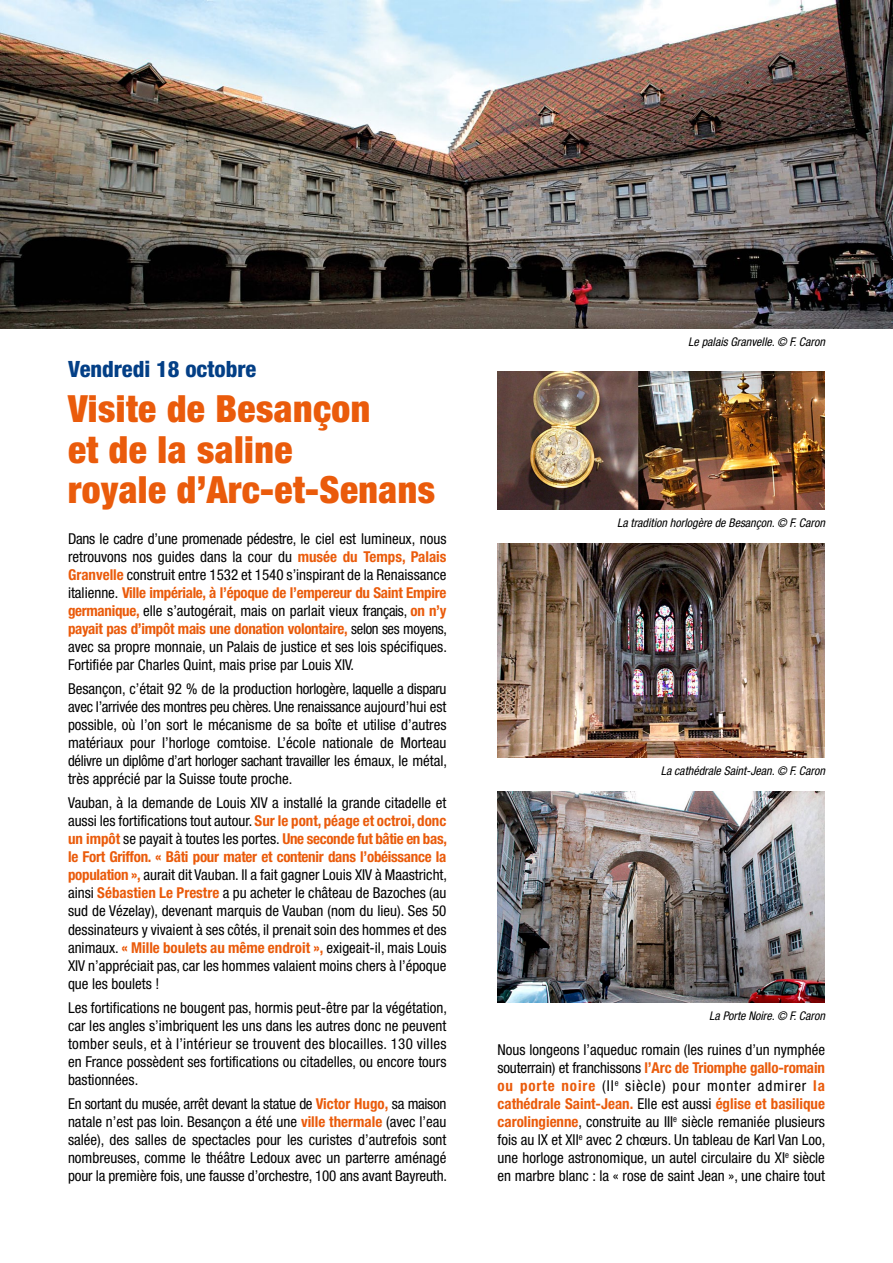
<style>
.page{position:relative;width:893px;height:1263px;background:#fff}
.page>*{position:absolute;margin:0;border:0;box-sizing:border-box;transform-origin:0 0}
.t1{font:900 condensed 37.5px/40.5px "Helvetica Neue LT";letter-spacing:.01em;color:#ea5b0b}
.t2{font:800 condensed 22.5px "Helvetica Neue LT";color:#033f86}
.t3{font:condensed 15px/18px "Helvetica Neue LT";color:#000;text-align:justify}
.t4{font:italic condensed 12px "Helvetica Neue LT";color:#000}
.s1{font-weight:700;color:#ea5b0b}
</style>
<div class="page">
<img style="left:0;top:0;width:893px;height:328px">
<img style="left:497px;top:371px;width:328px;height:138px">
<img style="left:497px;top:543px;width:328px;height:214px">
<img style="left:497px;top:791px;width:328px;height:211px">
<h2 class="t2" style="left:68px;top:355px;width:190px">Vendredi 18 octobre</h2>
<h1 class="t1" style="left:68px;top:388px;width:369px">Visite de Besançon<br>et de la saline<br>royale d’Arc-et-Senans</h1>
<p class="t3" style="left:68px;top:529px;width:380px">Dans le cadre d’une promenade pédestre, le ciel est lumineux, nous retrouvons nos guides dans la cour du <span class="s1">musée du Temps, Palais Granvelle</span> construit entre 1532 et 1540 s’inspirant de la Renaissance italienne. <span class="s1">Ville impériale, à l’époque de l’empereur du Saint Empire germanique,</span> elle s’autogérait, mais on parlait vieux français, <span class="s1">on n’y payait pas d’impôt mais une donation volontaire,</span> selon ses moyens, avec sa propre monnaie, un Palais de justice et ses lois spécifiques.<br>Fortifiée par Charles Quint, mais prise par Louis XIV.</p>
<p class="t3" style="left:68px;top:680px;width:380px">Besançon, c’était 92 % de la production horlogère, laquelle a disparu avec l’arrivée des montres peu chères. Une renaissance aujourd’hui est possible, où l’on sort le mécanisme de sa boîte et utilise d’autres matériaux pour l’horloge comtoise. L’école nationale de Morteau délivre un diplôme d’art horloger sachant travailler les émaux, le métal, très apprécié par la Suisse toute proche.</p>
<p class="t3" style="left:68px;top:794px;width:381px">Vauban, à la demande de Louis XIV a installé la grande citadelle et aussi les fortifications tout autour. <span class="s1">Sur le pont, péage et octroi, donc un impôt</span> se payait à toutes les portes. <span class="s1">Une seconde fut bâtie en bas, le Fort Griffon. « Bâti pour mater et contenir dans l’obéissance la population »,</span> aurait dit Vauban. Il a fait gagner Louis XIV à Maastricht, ainsi <span class="s1">Sébastien Le Prestre</span> a pu acheter le château de Bazoches (au sud de Vézelay), devenant marquis de Vauban (nom du lieu). Ses 50 dessinateurs y vivaient à ses côtés, il prenait soin des hommes et des animaux. <span class="s1">« Mille boulets au même endroit »,</span> exigeait-il, mais Louis XIV n’appréciait pas, car les hommes valaient moins chers à l’époque que les boulets !</p>
<p class="t3" style="left:68px;top:998px;width:380px">Les fortifications ne bougent pas, hormis peut-être par la végétation, car les angles s’imbriquent les uns dans les autres donc ne peuvent tomber seuls, et à l’intérieur se trouvent des blocailles. 130 villes en France possèdent ses fortifications ou citadelles, ou encore tours bastionnées.</p>
<p class="t3" style="left:68px;top:1095px;width:381px">En sortant du musée, arrêt devant la statue de <span class="s1">Victor Hugo,</span> sa maison natale n’est pas loin. Besançon a été une <span class="s1">ville thermale</span> (avec l’eau salée), des salles de spectacles pour les curistes d’autrefois sont nombreuses, comme le théâtre Ledoux avec un parterre aménagé pour la première fois, une fausse d’orchestre, 100 ans avant Bayreuth.</p>
<p class="t4" style="left:688px;top:335px;width:138px">Le palais Granvelle. © F. Caron</p>
<p class="t4" style="left:617px;top:516px;width:209px">La tradition horlogère de Besançon. © F. Caron</p>
<p class="t4" style="left:661px;top:764px;width:166px">La cathédrale Saint-Jean. © F. Caron</p>
<p class="t4" style="left:709px;top:1009px;width:117px">La Porte Noire. © F. Caron</p>
<p class="t3" style="left:497px;top:1041px;width:329px">Nous longeons l’aqueduc romain (les ruines d’un nymphée souterrain) et franchissons <span class="s1">l’Arc de Triomphe gallo-romain ou porte noire</span> (II<sup>e</sup> siècle) pour monter admirer <span class="s1">la cathédrale Saint-Jean.</span> Elle est aussi <span class="s1">église et basilique carolingienne</span>, construite au III<sup>e</sup> siècle remaniée plusieurs fois au IX et XII<sup>e</sup> avec 2 chœurs. Un tableau de Karl Van Loo, une horloge astronomique, un autel circulaire du XI<sup>e</sup> siècle en marbre blanc : la « rose de saint Jean », une chaire tout</p>
</div>
